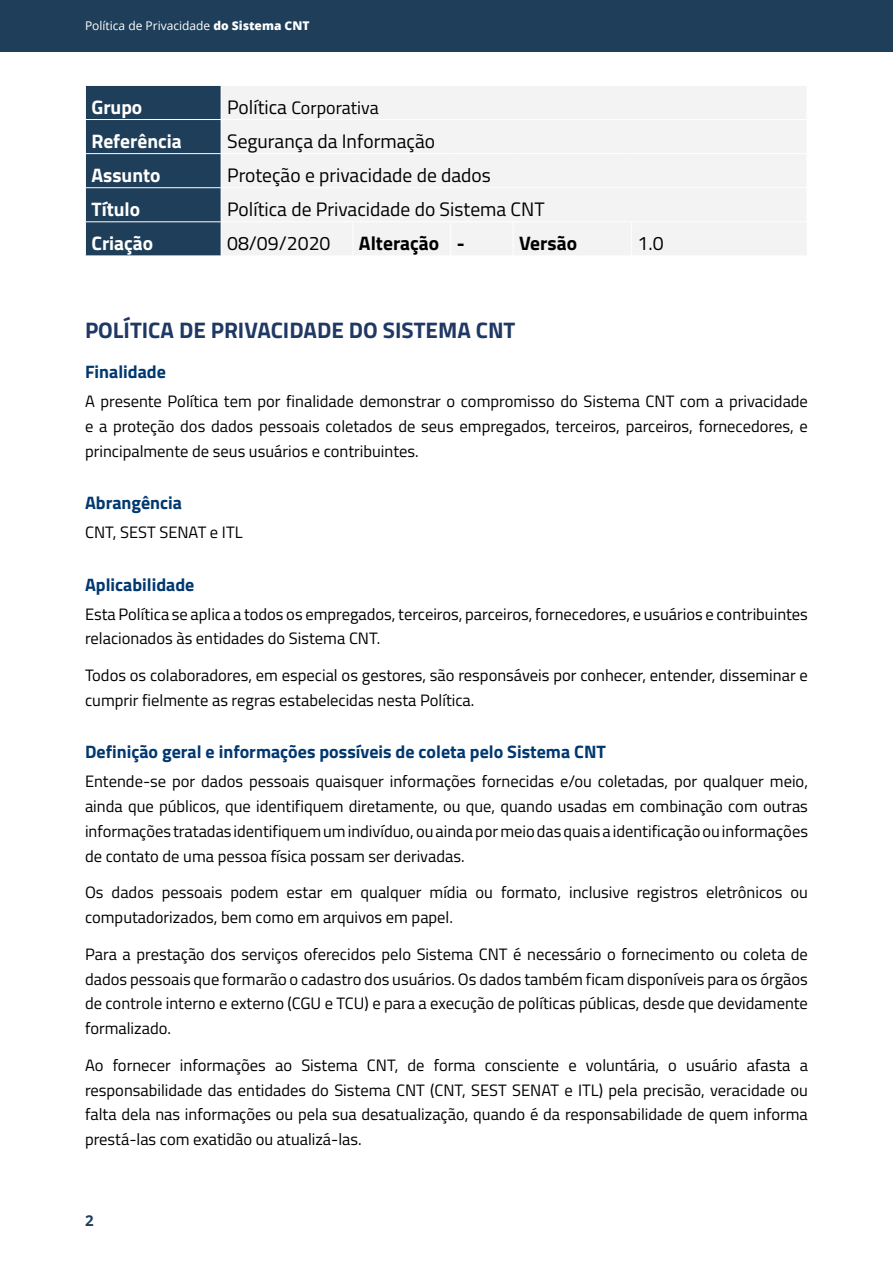
<style>
.page{position:relative;width:893px;height:1263px;background:#fff}
.page>*{position:absolute;margin:0;border:0;box-sizing:border-box;transform-origin:0 0}
.t1{font:700 22.5px "Titillium Web";color:#1f3864}
.t2{font:19.5px "Titillium Web";color:#000}
.t3{font:700 19.5px "Titillium Web";color:#fff}
.t4{font:700 19.5px "Titillium Web";color:#000}
.t5{font:700 18px "Titillium Web";color:#003870}
.t6{font:18px "Titillium Web";color:#000}
.t7{font:16.5px/24.8px "Titillium Web";color:#000;text-align:justify}
.t8{font:700 15px "Open Sans";color:#1e3e59}
.t9{font:12px "Open Sans";color:#fff}
.s1{font-weight:800}
.s2{font-size:19.5px}
</style>
<div class="page">
<div style="left:0;top:0;width:893px;height:52px;background:#1e3e59"></div>
<div style="left:86px;top:86px;width:135px;height:170px;background:#1e3e59"></div>
<div style="left:222px;top:86px;width:584px;height:169px;background:#f3f3f3"></div>
<hr style="left:85px;top:119px;width:136px;height:1px;background:#fff">
<hr style="left:85px;top:153px;width:136px;height:1px;background:#fff">
<hr style="left:85px;top:187px;width:136px;height:1px;background:#fff">
<hr style="left:85px;top:221px;width:136px;height:1px;background:#fff">
<hr style="left:221px;top:119px;width:132px;height:1px;background:#fff">
<hr style="left:353px;top:119px;width:98px;height:1px;background:#fff">
<hr style="left:451px;top:119px;width:62px;height:1px;background:#fff">
<hr style="left:513px;top:119px;width:119px;height:1px;background:#fff">
<hr style="left:632px;top:119px;width:174px;height:1px;background:#fff">
<hr style="left:221px;top:153px;width:132px;height:1px;background:#fff">
<hr style="left:353px;top:153px;width:98px;height:1px;background:#fff">
<hr style="left:451px;top:153px;width:62px;height:1px;background:#fff">
<hr style="left:513px;top:153px;width:119px;height:1px;background:#fff">
<hr style="left:632px;top:153px;width:174px;height:1px;background:#fff">
<hr style="left:221px;top:187px;width:132px;height:1px;background:#fff">
<hr style="left:353px;top:187px;width:98px;height:1px;background:#fff">
<hr style="left:451px;top:187px;width:62px;height:1px;background:#fff">
<hr style="left:513px;top:187px;width:119px;height:1px;background:#fff">
<hr style="left:632px;top:187px;width:174px;height:1px;background:#fff">
<hr style="left:221px;top:221px;width:132px;height:1px;background:#fff">
<hr style="left:353px;top:221px;width:98px;height:1px;background:#fff">
<hr style="left:451px;top:221px;width:62px;height:1px;background:#fff">
<hr style="left:513px;top:221px;width:119px;height:1px;background:#fff">
<hr style="left:632px;top:221px;width:175px;height:1px;background:#fff">
<hr style="left:353px;top:222px;width:1px;height:34px;background:#fff">
<hr style="left:450px;top:222px;width:1px;height:34px;background:#fff">
<hr style="left:513px;top:222px;width:1px;height:34px;background:#fff">
<hr style="left:631px;top:222px;width:1px;height:34px;background:#fff">
<p class="t9" style="left:85px;top:18px;width:226px">Política de Privacidade <span class="s1">do Sistema CNT</span></p>
<p class="t3" style="left:91px;top:92px;width:52px">Grupo</p>
<p class="t6" style="left:227px;top:94px;width:153px"><span class="s2">Política</span> Corporativa</p>
<p class="t3" style="left:91px;top:126px;width:92px">Referência</p>
<p class="t2" style="left:227px;top:127px;width:209px">Segurança da Informação</p>
<p class="t3" style="left:91px;top:160px;width:71px">Assunto</p>
<p class="t2" style="left:227px;top:161px;width:265px">Proteção e privacidade de dados</p>
<p class="t3" style="left:91px;top:194px;width:50px">Título</p>
<p class="t2" style="left:227px;top:195px;width:319px">Política de Privacidade do Sistema CNT</p>
<p class="t3" style="left:91px;top:228px;width:63px">Criação</p>
<p class="t2" style="left:227px;top:229px;width:105px">08/09/2020</p>
<p class="t4" style="left:359px;top:228px;width:107px">Alteração -</p>
<p class="t4" style="left:519px;top:228px;width:59px">Versão</p>
<p class="t2" style="left:638px;top:229px;width:28px">1.0</p>
<h1 class="t1" style="left:85px;top:313px;width:432px">POLÍTICA DE PRIVACIDADE DO SISTEMA CNT</h1>
<p class="t5" style="left:85px;top:358px;width:82px">Finalidade</p>
<p class="t7" style="left:85px;top:388px;width:724px">A presente Política tem por finalidade demonstrar o compromisso do Sistema CNT com a privacidade e a proteção dos dados pessoais coletados de seus empregados, terceiros, parceiros, fornecedores, e principalmente de seus usuários e contribuintes.</p>
<p class="t5" style="left:85px;top:489px;width:99px">Abrangência</p>
<p class="t7" style="left:85px;top:519px;width:159px">CNT, SEST SENAT e ITL</p>
<p class="t5" style="left:85px;top:570px;width:111px">Aplicabilidade</p>
<p class="t7" style="left:85px;top:601px;width:724px">Esta Política se aplica a todos os empregados, terceiros, parceiros, fornecedores, e usuários e contribuintes relacionados às entidades do Sistema CNT.</p>
<p class="t7" style="left:85px;top:662px;width:724px">Todos os colaboradores, em especial os gestores, são responsáveis por conhecer, entender, disseminar e cumprir fielmente as regras estabelecidas nesta Política.</p>
<p class="t5" style="left:85px;top:738px;width:522px">Definição geral e informações possíveis de coleta pelo Sistema CNT</p>
<p class="t7" style="left:85px;top:768px;width:724px">Entende-se por dados pessoais quaisquer informações fornecidas e/ou coletadas, por qualquer meio, ainda que públicos, que identifiquem diretamente, ou que, quando usadas em combinação com outras informações tratadas identifiquem um indivíduo, ou ainda por meio das quais a identificação ou informações de contato de uma pessoa física possam ser derivadas.</p>
<p class="t7" style="left:85px;top:879px;width:724px">Os dados pessoais podem estar em qualquer mídia ou formato, inclusive registros eletrônicos ou computadorizados, bem como em arquivos em papel.</p>
<p class="t7" style="left:85px;top:941px;width:724px">Para a prestação dos serviços oferecidos pelo Sistema CNT é necessário o fornecimento ou coleta de dados pessoais que formarão o cadastro dos usuários. Os dados também ficam disponíveis para os órgãos de controle interno e externo (CGU e TCU) e para a execução de políticas públicas, desde que devidamente formalizado.</p>
<p class="t7" style="left:85px;top:1052px;width:724px">Ao fornecer informações ao Sistema CNT, de forma consciente e voluntária, o usuário afasta a responsabilidade das entidades do Sistema CNT (CNT, SEST SENAT e ITL) pela precisão, veracidade ou falta dela nas informações ou pela sua desatualização, quando é da responsabilidade de quem informa prestá-las com exatidão ou atualizá-las.</p>
<p class="t8" style="left:85px;top:1210px;width:10px">2</p>
</div>
